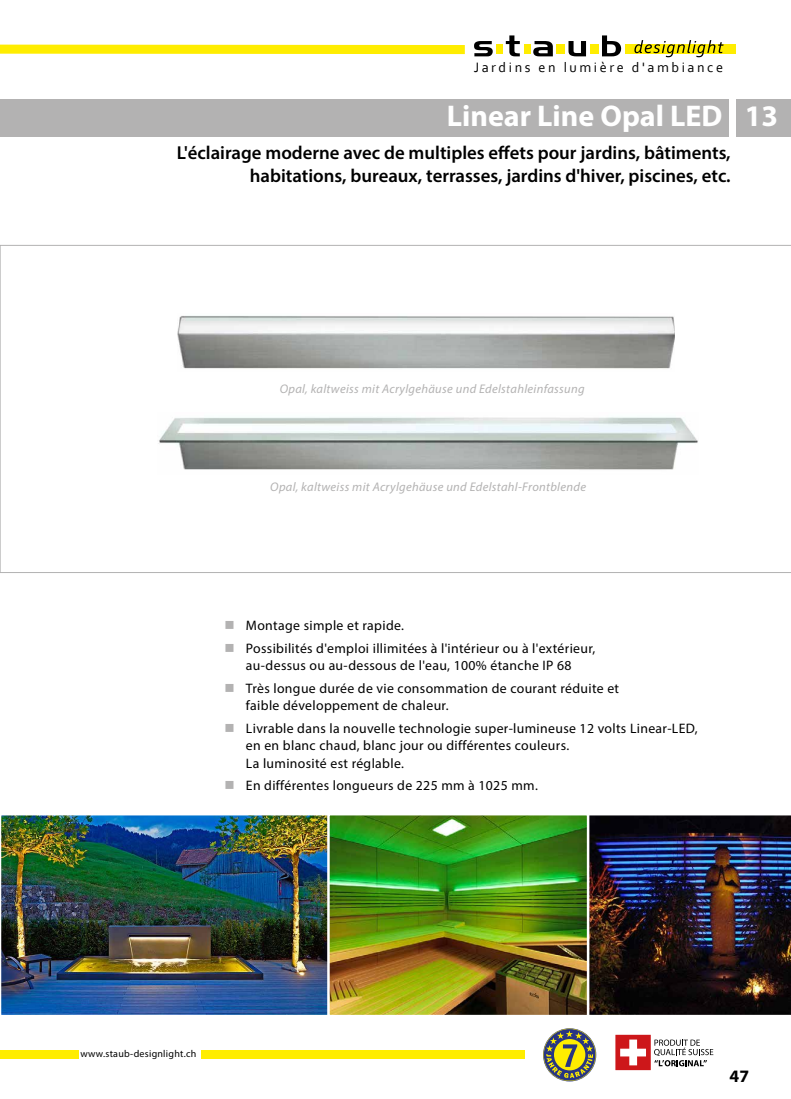
<style>
.page{position:relative;width:791px;height:1099px;background:#fff}
.page>*{position:absolute;margin:0;border:0;box-sizing:border-box;transform-origin:0 0}
.t1{font:700 30px "Myriad Pro";color:#fff}
.t2{font:600 18.75px/22.5px "Myriad Pro";color:#000;text-align:right}
.t3{font:700 17.5px "Myriad Pro";color:#000}
.t4{font:14.25px "Corbel";letter-spacing:.18em;color:#000}
.t5{font:13.75px/17.5px "Myriad Pro";letter-spacing:.025em;color:#000}
.t6{font:italic 12.5px "Myriad Pro";letter-spacing:.025em;color:#b3b2b2}
.t7{font:10px "Myriad Pro";letter-spacing:.025em;color:#000}
.s1{color:#b3b2b2}
</style>
<div class="page">
<img style="left:330px;top:816px;width:251px;height:198px">
<img style="left:1px;top:815px;width:326px;height:200px">
<img style="left:581px;top:815px;width:209px;height:200px">
<div style="left:327px;top:813px;width:262px;height:204px;border:2px solid #fff"></div>
<div style="left:0;top:99px;width:728px;height:37px;background:#b3b2b2"></div>
<svg style="left:474px;top:41px;width:18px;height:15px"></svg>
<svg style="left:505px;top:35px;width:14px;height:21px"></svg>
<div style="left:625px;top:44px;width:110px;height:9px;background:#ffed00"></div>
<div style="left:524px;top:44px;width:6px;height:9px;background:#ffed00"></div>
<div style="left:496px;top:44px;width:6px;height:9px;background:#ffed00"></div>
<svg style="left:529px;top:35px;width:194px;height:23px"></svg>
<svg style="left:0;top:44px;width:464px;height:10px;background:#ffee17"></svg>
<div style="left:735px;top:99px;width:55px;height:37px;background:#b3b2b2"></div>
<svg style="left:0;top:245px;width:790px;height:327px"></svg>
<div style="left:80px;top:394px;width:31px;height:18px;background:#fff"></div>
<div style="left:201px;top:1049px;width:323px;height:9px;background:#ffed00"></div>
<div style="left:615px;top:1034px;width:35px;height:36px;background:#cd171a"></div>
<svg style="left:620px;top:1039px;width:25px;height:26px"></svg>
<div style="left:0;top:1049px;width:78px;height:9px;background:#ffed00"></div>
<svg style="left:542px;top:1028px;width:54px;height:53px"></svg>
<svg style="left:543px;top:1029px;width:52px;height:51px"></svg>
<svg style="left:546px;top:1030px;width:46px;height:48px;background:#969456"></svg>
<svg style="left:654px;top:1039px;width:59px;height:27px"></svg>
<p class="t4" style="left:473px;top:58px;width:251px">Jardins en lumière d'ambiance</p>
<h1 class="t1" style="left:446px;top:97px;width:277px">Linear Line Opal LED</h1>
<h2 class="t2" style="left:177px;top:141px;width:555px">L'éclairage moderne avec de multiples effets pour jardins, bâtiments, habitations, bureaux, terrasses, jardins d'hiver, piscines, etc.</h2>
<h1 class="t1" style="left:744px;top:96px;width:35px">13</h1>
<p class="t6" style="left:279px;top:381px;width:306px">Opal, kaltweiss mit Acrylgehäuse und Edelstahleinfassung</p>
<p class="t6" style="left:270px;top:479px;width:317px">Opal, kaltweiss mit Acrylgehäuse und Edelstahl-Frontblende</p>
<p class="t5" style="left:224px;top:617px;width:181px"><span class="s1">■</span> Montage simple et rapide.</p>
<p class="t5" style="left:224px;top:639px;width:372px;text-align:center"><span class="s1">■</span> Possibilités d'emploi illimitées à l'intérieur ou à l'extérieur, au-dessus ou au-dessous de l'eau, 100% étanche IP 68</p>
<p class="t5" style="left:246px;top:679px;width:374px;text-indent:-21px"><span class="s1">■</span> Très longue durée de vie consommation de courant réduite et faible développement de chaleur.</p>
<p class="t5" style="left:246px;top:719px;width:453px;text-indent:-21px"><span class="s1">■</span> Livrable dans la nouvelle technologie super-lumineuse 12 volts Linear-LED, en en blanc chaud, blanc jour ou différentes couleurs.<br>La luminosité est réglable.</p>
<p class="t5" style="left:224px;top:777px;width:314px"><span class="s1">■</span> En différentes longueurs de 225 mm à 1025 mm.</p>
<p class="t7" style="left:80px;top:1047px;width:117px">www.staub-designlight.ch</p>
<p class="t3" style="left:729px;top:1064px;width:21px">47</p>
</div>
